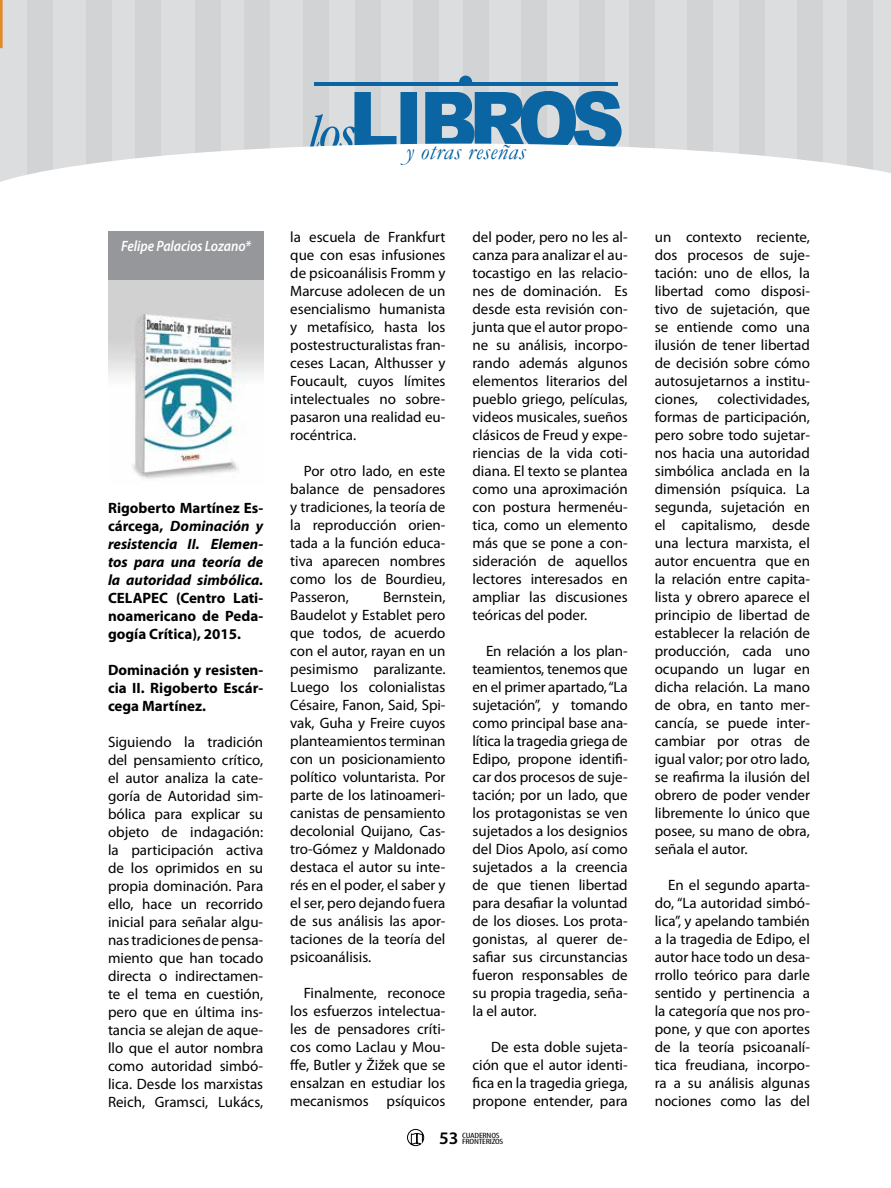
<style>
.page{position:relative;width:891px;height:1188px;background:#fff}
.page>*{position:absolute;margin:0;border:0;box-sizing:border-box;transform-origin:0 0}
.t1{font:italic 24px "Garamond";letter-spacing:.015em;color:#005e9e}
.t2{font:600 17.7px "Myriad Pro";color:#000}
.t3{font:15px/18px "Myriad Pro";color:#000;text-align:justify}
.t4{font:700 15px/18px "Myriad Pro";color:#000;text-align:justify}
.t5{font:italic 700 15px/18px "Myriad Pro";color:#000;text-align:justify}
.t6{font:italic 600 15px "Myriad Pro";letter-spacing:-.005em;color:#fff;scale:.9 1}
.t7{font:condensed 7.65px "Myriad Pro";letter-spacing:-.02em;color:#000;scale:1.37 1}
.s1{font-style:normal}
</style>
<div class="page">
<div style="left:3px;top:0;width:888px;height:144px;background:#dcddde"></div>
<div style="left:521px;top:0;width:26px;height:186px;background:#d1d3d4"></div>
<div style="left:687px;top:0;width:26px;height:186px;background:#d1d3d4"></div>
<div style="left:303px;top:0;width:26px;height:186px;background:#d1d3d4"></div>
<div style="left:797px;top:0;width:26px;height:186px;background:#d1d3d4"></div>
<div style="left:413px;top:0;width:26px;height:186px;background:#d1d3d4"></div>
<div style="left:579px;top:0;width:26px;height:186px;background:#d1d3d4"></div>
<div style="left:195px;top:0;width:26px;height:186px;background:#d1d3d4"></div>
<div style="left:86px;top:0;width:26px;height:186px;background:#d1d3d4"></div>
<div style="left:847px;top:0;width:26px;height:186px;background:#d1d3d4"></div>
<div style="left:463px;top:0;width:26px;height:186px;background:#d1d3d4"></div>
<div style="left:629px;top:0;width:26px;height:186px;background:#d1d3d4"></div>
<div style="left:245px;top:0;width:25px;height:186px;background:#d1d3d4"></div>
<div style="left:135px;top:0;width:26px;height:186px;background:#d1d3d4"></div>
<div style="left:739px;top:0;width:26px;height:186px;background:#d1d3d4"></div>
<div style="left:355px;top:0;width:26px;height:186px;background:#d1d3d4"></div>
<div style="left:27px;top:0;width:26px;height:186px;background:#d1d3d4"></div>
<svg style="left:310px;top:91px;width:312px;height:53px"></svg>
<hr style="left:314px;top:82px;width:304px;height:3px;background:#0a65a2">
<svg style="left:459px;top:76px;width:13px;height:6px"></svg>
<svg style="left:3px;top:144px;width:888px;height:42px"></svg>
<div style="left:108px;top:231px;width:155px;height:204px;background:#95979a"></div>
<img style="left:108px;top:280px;width:156px;height:199px">
<svg style="left:407px;top:1129px;width:17px;height:17px"></svg>
<svg style="left:0;top:0;width:3px;height:182px"></svg>
<p class="t6" style="left:121px;top:237px;width:146px">Felipe Palacios Lozano*</p>
<p class="t5" style="left:108px;top:499px;width:157px"><span class="s1">Rigoberto Martínez Es&shy;cárcega,</span> Dominación y resistencia II. Elemen&shy;tos para una teoría de la autoridad simbólica.</p>
<p class="t4" style="left:108px;top:588px;width:157px">CELAPEC (Centro Lati&shy;noamericano de Peda&shy;gogía Crítica), 2015.</p>
<p class="t4" style="left:108px;top:660px;width:157px">Dominación y resisten&shy;cia II. Rigoberto Escár&shy;cega Martínez.</p>
<p class="t3" style="left:108px;top:733px;width:157px">Siguiendo la tradición del pensamiento crítico, el autor analiza la cate&shy;goría de Autoridad sim&shy;bólica para explicar su objeto de indagación: la participación activa de los oprimidos en su propia dominación. Para ello, hace un recorrido inicial para señalar algu&shy;nas tradiciones de pensa&shy;miento que han tocado directa o indirectamen&shy;te el tema en cuestión, pero que en última ins&shy;tancia se alejan de aque&shy;llo que el autor nombra como autoridad simbó&shy;lica. Desde los marxistas Reich, Gramsci, Lukács,</p>
<h1 class="t1" style="left:406px;top:137px;width:121px">y otras reseñas</h1>
<p class="t3" style="left:290px;top:228px;width:157px">la escuela de Frankfurt que con esas infusiones de psicoanálisis Fromm y Marcuse adolecen de un esencialismo humanista y metafísico, hasta los postestructuralistas fran&shy;ceses Lacan, Althusser y Foucault, cuyos límites intelectuales no sobre&shy;pasaron una realidad eu&shy;rocéntrica.</p>
<p class="t3" style="left:290px;top:462px;width:157px;text-indent:14px">Por otro lado, en este balance de pensadores y tradiciones, la teoría de la reproducción orien&shy;tada a la función educa&shy;tiva aparecen nombres como los de Bourdieu, Passeron,</p>
<p class="t3" style="left:290px;top:588px;width:157px;text-indent:93px">Bernstein, Baudelot y Establet pero que todos, de acuerdo con el autor, rayan en un pesimismo paralizante.<br>Luego los colonialistas Césaire, Fanon, Said, Spi&shy;vak, Guha y Freire cuyos planteamientos terminan con un posicionamiento político voluntarista. Por parte de los latinoameri&shy;canistas de pensamiento decolonial Quijano, Cas&shy;tro-Gómez y Maldonado destaca el autor su inte&shy;rés en el poder, el saber y el ser, pero dejando fuera de sus análisis las apor&shy;taciones de la teoría del psicoanálisis.</p>
<p class="t3" style="left:290px;top:984px;width:157px;text-indent:14px">Finalmente, reconoce los esfuerzos intelectua&shy;les de pensadores críti&shy;cos como Laclau y Mou&shy;ffe, Butler y Žižek que se ensalzan en estudiar los mecanismos psíquicos</p>
<p class="t3" style="left:472px;top:228px;width:157px">del poder, pero no les al&shy;canza para analizar el au&shy;tocastigo en las relacio&shy;nes de dominación. Es desde esta revisión con&shy;junta que el autor propo&shy;ne su análisis, incorpo&shy;rando además algunos elementos literarios del pueblo griego, películas, videos musicales, sueños clásicos de Freud y expe&shy;riencias de la vida coti&shy;diana. El texto se plantea como una aproximación con postura hermenéu&shy;tica, como un elemento más que se pone a con&shy;sideración de aquellos lectores interesados en ampliar las discusiones teóricas del poder.</p>
<p class="t3" style="left:472px;top:642px;width:157px;text-indent:14px">En relación a los plan&shy;teamientos, tenemos que en el primer apartado, “La sujetación”, y tomando como principal base ana&shy;lítica la tragedia griega de Edipo, propone identifi&shy;car dos procesos de suje&shy;tación; por un lado, que los protagonistas se ven sujetados a los designios del Dios Apolo, así como sujetados a la creencia de que tienen libertad para desafiar la voluntad de los dioses. Los prota&shy;gonistas, al querer de&shy;safiar sus circunstancias fueron responsables de su propia tragedia, seña&shy;la el autor.</p>
<p class="t3" style="left:472px;top:1038px;width:157px;text-indent:19px">De esta doble sujeta&shy;ción que el autor identi&shy;fica en la tragedia griega, propone entender, para</p>
<p class="t7" style="left:462px;top:1130px;width:29px">CUADERNOS</p>
<p class="t2" style="left:439px;top:1127px;width:21px">53</p>
<p class="t7" style="left:462px;top:1136px;width:32px">FRONTERIZOS</p>
<p class="t3" style="left:655px;top:228px;width:157px">un contexto reciente, dos procesos de suje&shy;tación: uno de ellos, la libertad como disposi&shy;tivo de sujetación, que se entiende como una ilusión de tener libertad de decisión sobre cómo autosujetarnos a institu&shy;ciones,</p>
<p class="t3" style="left:655px;top:390px;width:157px;text-indent:63px">colectividades, formas de participación, pero sobre todo sujetar&shy;nos hacia una autoridad simbólica anclada en la dimensión psíquica. La segunda, sujetación en el capitalismo, desde una lectura marxista, el autor encuentra que en la relación entre capita&shy;lista y obrero aparece el principio de libertad de establecer la relación de producción, cada uno ocupando un lugar en dicha relación. La mano de obra, en tanto mer&shy;cancía, se puede inter&shy;cambiar por otras de igual valor; por otro lado, se reafirma la ilusión del obrero de poder vender libremente lo único que posee, su mano de obra, señala el autor.</p>
<p class="t3" style="left:655px;top:876px;width:157px;text-indent:14px">En el segundo aparta&shy;do, “La autoridad simbó&shy;lica”, y apelando también a la tragedia de Edipo, el autor hace todo un desa&shy;rrollo teórico para darle sentido y pertinencia a la categoría que nos pro&shy;pone, y que con aportes de la teoría psicoanalí&shy;tica freudiana, incorpo&shy;ra a su análisis algunas nociones como las del</p>
</div>
